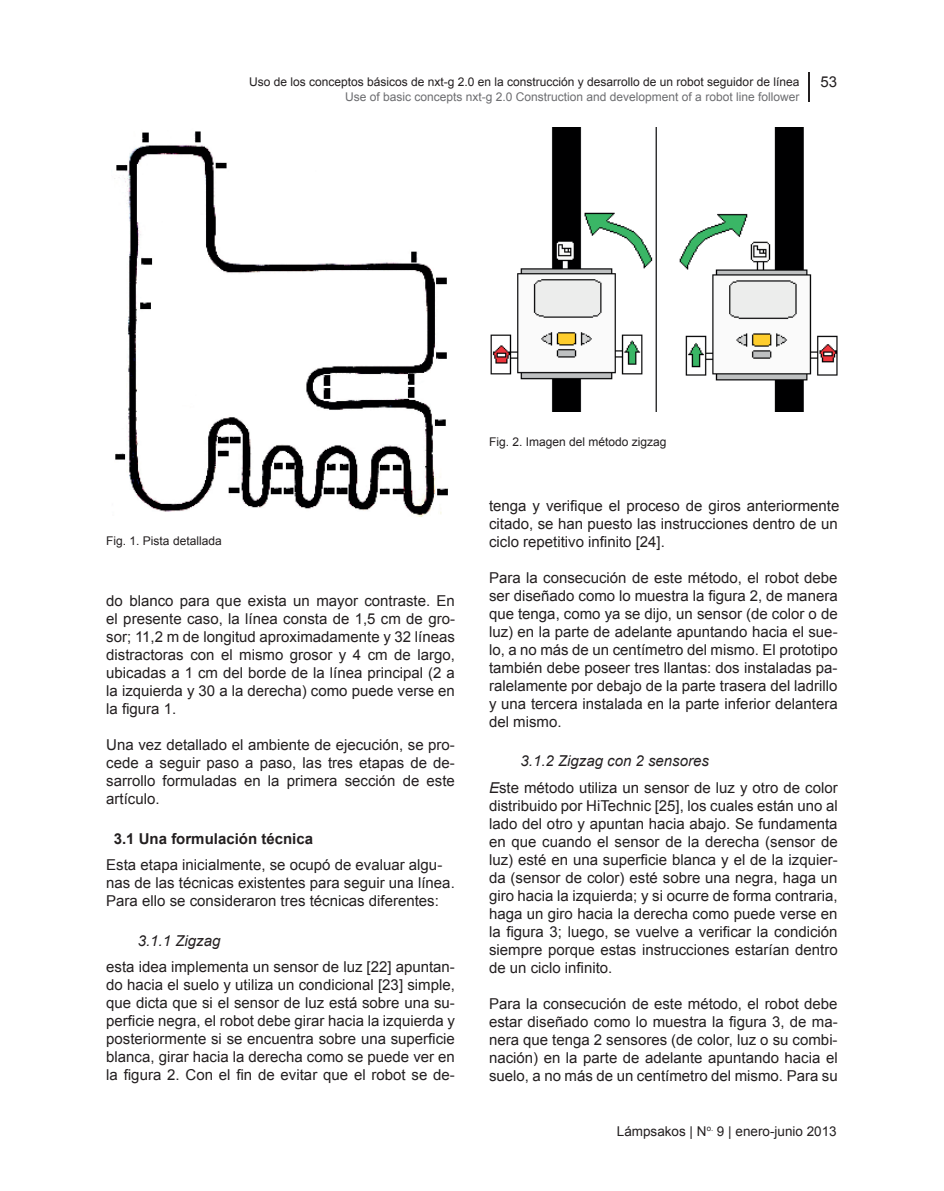
<style>
.page{position:relative;width:944px;height:1191px;background:#fff}
.page>*{position:absolute;margin:0;border:0;box-sizing:border-box;transform-origin:0 0}
.t1{font:15px/18px "Arial";color:#231f20;text-align:justify}
.t2{font:700 15px "Arial";color:#231f20}
.t3{font:italic 15px "Arial";color:#231f20}
.t4{font:13.5px "Arial";color:#231f20}
.t5{font:12px "Arial";color:#231f20}
.t6{font:12px "Arial";color:#6c6d70}
.s1{font-style:italic}
</style>
<div class="page">
<hr style="left:808px;top:72px;width:1px;height:30px;background:#231f20">
<img style="left:114px;top:131px;width:334px;height:386px">
<img style="left:490px;top:128px;width:348px;height:283px">
<p class="t5" style="left:249px;top:74px;width:552px">Uso de los conceptos básicos de nxt-g 2.0 en la construcción y desarrollo de un robot seguidor de línea</p>
<p class="t1" style="left:820px;top:73px;width:18px">53</p>
<p class="t6" style="left:345px;top:89px;width:456px">Use of basic concepts nxt-g 2.0 Construction and development of a robot line follower</p>
<p class="t5" style="left:106px;top:532px;width:117px">Fig. 1. Pista detallada</p>
<p class="t1" style="left:106px;top:592px;width:350px">do blanco para que exista un mayor contraste. En el presente caso, la línea consta de 1,5 cm de gro&shy;sor; 11,2 m de longitud aproximadamente y 32 líneas distractoras con el mismo grosor y 4 cm de largo, ubicadas a 1 cm del borde de la línea principal (2 a la izquierda y 30 a la derecha) como puede verse en la figura 1.</p>
<p class="t1" style="left:106px;top:736px;width:350px">Una vez detallado el ambiente de ejecución, se pro&shy;cede a seguir paso a paso, las tres etapas de de&shy;sarrollo formuladas en la primera sección de este artículo.</p>
<p class="t2" style="left:114px;top:828px;width:201px">3.1 Una formulación técnica</p>
<p class="t1" style="left:106px;top:856px;width:350px;text-align:left">Esta etapa inicialmente, se ocupó de evaluar algu&shy;nas de las técnicas existentes para seguir una línea.<br>Para ello se consideraron tres técnicas diferentes:</p>
<p class="t3" style="left:138px;top:930px;width:84px">3.1.1 Zigzag</p>
<p class="t1" style="left:106px;top:958px;width:350px">esta idea implementa un sensor de luz [22] apuntan&shy;do hacia el suelo y utiliza un condicional [23] simple, que dicta que si el sensor de luz está sobre una su&shy;perficie negra, el robot debe girar hacia la izquierda y posteriormente si se encuentra sobre una superficie blanca, girar hacia la derecha como se puede ver en la figura 2. Con el fin de evitar que el robot se de-</p>
<p class="t5" style="left:489px;top:433px;width:179px">Fig. 2. Imagen del método zigzag</p>
<p class="t1" style="left:489px;top:496px;width:352px;text-align:left">tenga y verifique el proceso de giros anteriormente citado, se han puesto las instrucciones dentro de un ciclo repetitivo infinito [24].</p>
<p class="t1" style="left:489px;top:568px;width:350px">Para la consecución de este método, el robot debe ser diseñado como lo muestra la figura 2, de manera que tenga, como ya se dijo, un sensor (de color o de luz) en la parte de adelante apuntando hacia el sue&shy;lo, a no más de un centímetro del mismo. El prototipo también debe poseer tres llantas: dos instaladas pa&shy;ralelamente por debajo de la parte trasera del ladrillo y una tercera instalada en la parte inferior delantera del mismo.</p>
<p class="t1" style="left:489px;top:747px;width:350px;line-height:26.5px;text-indent:32px"><span class="s1">3.1.2 Zigzag con 2 sensores<br>E</span>ste método utiliza un sensor de luz y otro de color</p>
<p class="t1" style="left:489px;top:796px;width:350px">distribuido por HiTechnic [25], los cuales están uno al lado del otro y apuntan hacia abajo. Se fundamenta en que cuando el sensor de la derecha (sensor de luz) esté en una superficie blanca y el de la izquier&shy;da (sensor de color) esté sobre una negra, haga un giro hacia la izquierda; y si ocurre de forma contraria, haga un giro hacia la derecha como puede verse en la figura 3; luego, se vuelve a verificar la condición siempre porque estas instrucciones estarían dentro de un ciclo infinito.</p>
<p class="t1" style="left:489px;top:994px;width:350px">Para la consecución de este método, el robot debe estar diseñado como lo muestra la figura 3, de ma&shy;nera que tenga 2 sensores (de color, luz o su combi&shy;nación) en la parte de adelante apuntando hacia el suelo, a no más de un centímetro del mismo. Para su</p>
<p class="t4" style="left:617px;top:1122px;width:221px">Lámpsakos | N<sup>o.</sup> 9 | enero-junio 2013</p>
</div>
